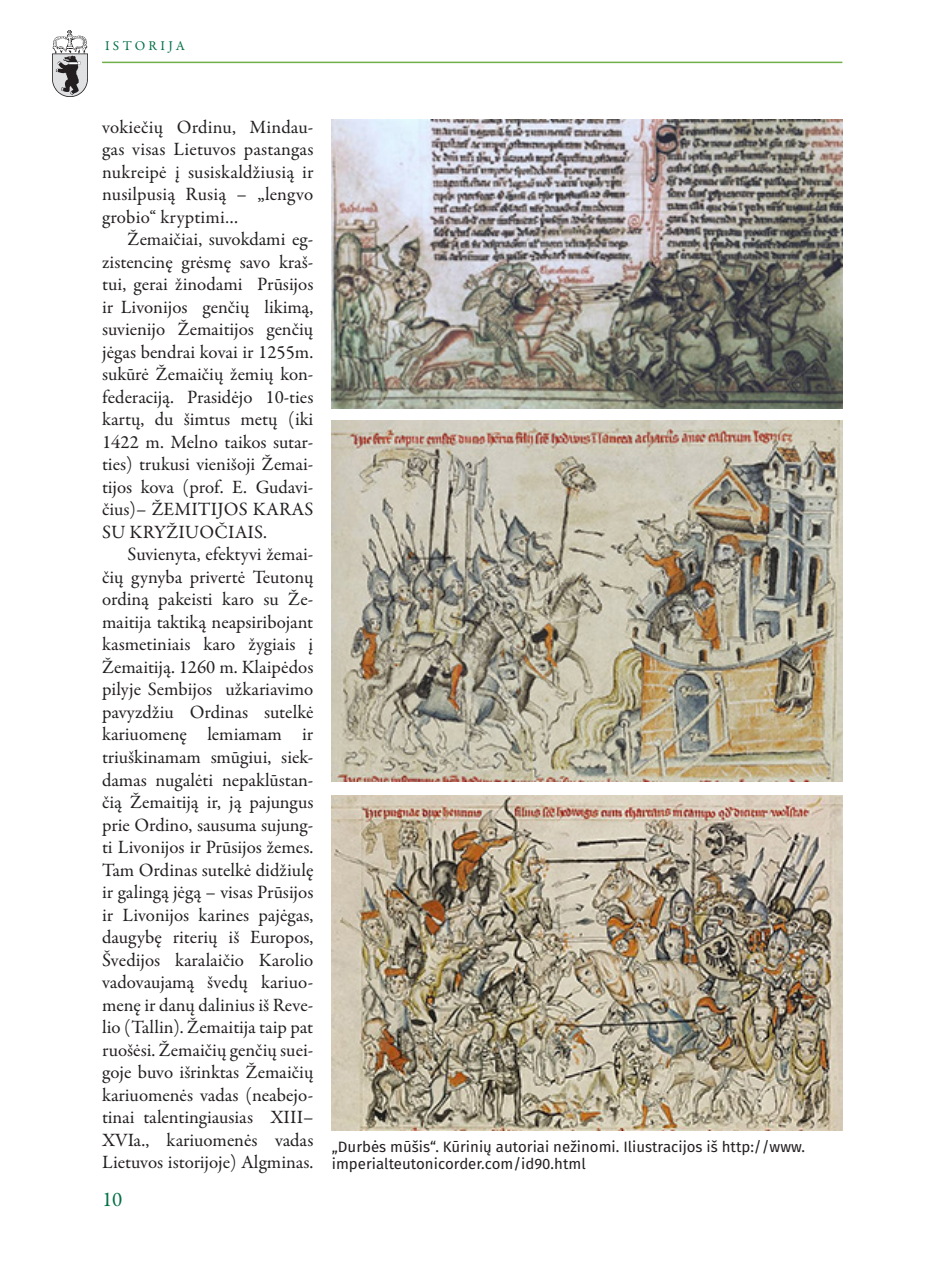
<style>
.page{position:relative;width:936px;height:1276px;background:#fff}
.page>*{position:absolute;margin:0;border:0;box-sizing:border-box;transform-origin:0 0}
.t1{font:21px "Garamond Premr Pro";color:#017045}
.tekstas{font:18.9px/22.5px "Garamond Premr Pro";letter-spacing:.005em;color:#231f20;text-align:justify}
.parašas{font:15px/16.5px "Fira Sans";color:#231f20}
.t2{font:13.5px "Garamond Premr Pro";letter-spacing:.25em;color:#017045}
</style>
<div class="page">
<hr style="left:102px;top:62px;width:740px;height:1px;background:#6fb048">
<img style="left:332px;top:119px;width:510px;height:290px">
<img style="left:332px;top:420px;width:510px;height:362px">
<img style="left:332px;top:796px;width:510px;height:334px">
<img style="left:53px;top:30px;width:34px;height:66px">
<p class="t2" style="left:105px;top:38px;width:81px">ISTORIJA</p>
<p class="tekstas" style="left:102px;top:116px;width:213px">vokiečių Ordinu, Mindau&shy;gas visas Lietuvos pastangas nukreipė į susiskaldžiusią ir nusilpusią Rusią – „lengvo grobio“ kryptimi…</p>
<p class="tekstas" style="left:102px;top:229px;width:213px;text-indent:26px">Žemaičiai, suvokdami eg&shy;zistencinę grėsmę savo kraš&shy;tui, gerai žinodami Prūsijos ir Livonijos genčių likimą, suvienijo Žemaitijos genčių jėgas bendrai kovai ir 1255m. sukūrė Žemaičių žemių kon&shy;federaciją. Prasidėjo 10-ties kartų, du šimtus metų (iki 1422 m. Melno taikos sutar&shy;ties) trukusi vienišoji Žemai&shy;tijos kova (prof. E. Gudavi&shy;čius)– ŽEMITIJOS KARAS SU KRYŽIUOČIAIS.</p>
<p class="tekstas" style="left:102px;top:544px;width:213px;text-indent:26px">Suvienyta, efektyvi žemai&shy;čių gynyba privertė Teutonų ordiną pakeisti karo su Že&shy;maitija taktiką neapsiribojant kasmetiniais karo žygiais į Žemaitiją. 1260 m. Klaipėdos pilyje Sembijos užkariavimo pavyzdžiu Ordinas sutelkė kariuomenę lemiamam ir triuškinamam smūgiui, siek&shy;damas nugalėti nepaklūstan&shy;čią Žemaitiją ir, ją pajungus prie Ordino, sausuma sujung&shy;ti Livonijos ir Prūsijos žemes.<br>Tam Ordinas sutelkė didžiulę ir galingą jėgą – visas Prūsijos ir Livonijos karines pajėgas, daugybę riterių iš Europos, Švedijos karalaičio Karolio vadovaujamą švedų kariuo&shy;menę ir danų dalinius iš Reve&shy;lio (Tallin). Žemaitija taip pat ruošėsi. Žemaičių genčių suei&shy;goje buvo išrinktas Žemaičių kariuomenės vadas (neabejo&shy;tinai talentingiausias XIII– XVIa., kariuomenės vadas Lietuvos istorijoje) Algminas.</p>
<p class="t1" style="left:102px;top:1186px;width:22px">10</p>
<p class="parašas" style="left:332px;top:1139px;width:475px">„Durbės mūšis“. Kūrinių autoriai nežinomi. Iliustracijos iš http://www. imperialteutonicorder.com/id90.html</p>
</div>
